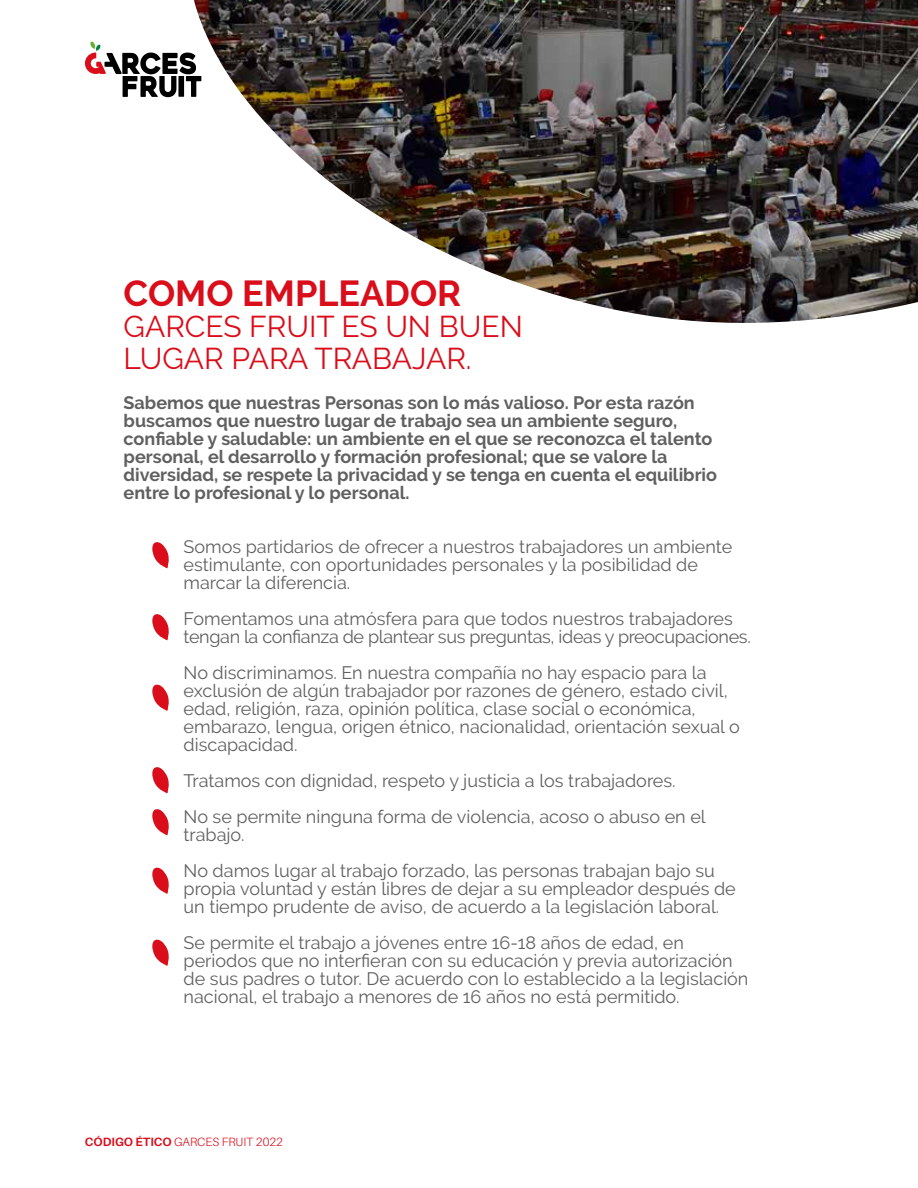
<style>
.page{position:relative;width:918px;height:1188px;background:#fff}
.page>*{position:absolute;margin:0;border:0;box-sizing:border-box;transform-origin:0 0}
.t1{font:700 36px "Raleway";color:#da0d1a}
.t2{font:30px/31.5px "Raleway";color:#da0d1a}
.t3{font:18px/18px "Raleway";color:#606060}
.t4{font:700 18px/18px "Raleway";color:#606060}
.t5{font:18px/18px "Raleway";letter-spacing:-.02em;color:#606060}
.t6{font:300 12px "Aileron";color:#da0d1a}
.s1{font-weight:700}
</style>
<div class="page">
<svg style="left:85px;top:41px;width:109px;height:56px"></svg>
<img style="left:194px;top:0;width:724px;height:323px">
<svg style="left:152px;top:542px;width:17px;height:26px"></svg>
<svg style="left:152px;top:614px;width:17px;height:26px"></svg>
<svg style="left:152px;top:684px;width:17px;height:27px"></svg>
<svg style="left:152px;top:767px;width:17px;height:26px"></svg>
<svg style="left:152px;top:809px;width:17px;height:26px"></svg>
<svg style="left:152px;top:867px;width:17px;height:27px"></svg>
<svg style="left:152px;top:939px;width:17px;height:27px"></svg>
<h1 class="t1" style="left:124px;top:273px;width:339px">COMO EMPLEADOR</h1>
<h2 class="t2" style="left:124px;top:311px;width:401px">GARCES FRUIT ES UN BUEN<br>LUGAR PARA TRABAJAR.</h2>
<p class="t4" style="left:124px;top:394px;width:595px">Sabemos que nuestras Personas son lo más valioso. Por esta razón buscamos que nuestro lugar de trabajo sea un ambiente seguro, confiable y saludable: un ambiente en el que se reconozca el talento personal, el desarrollo y formación profesional; que se valore la diversidad, se respete la privacidad y se tenga en cuenta el equilibrio entre lo profesional y lo personal.</p>
<p class="t3" style="left:184px;top:538px;width:550px">Somos partidarios de ofrecer a nuestros trabajadores un ambiente estimulante, con oportunidades personales y la posibilidad de marcar la diferencia.</p>
<p class="t5" style="left:184px;top:610px;width:569px">Fomentamos una atmósfera para que todos nuestros trabajadores tengan la confianza de plantear sus preguntas, ideas y preocupaciones.</p>
<p class="t3" style="left:184px;top:664px;width:558px">No discriminamos. En nuestra compañía no hay espacio para la exclusión de algún trabajador por razones de género, estado civil, edad, religión, raza, opinión política, clase social o económica, embarazo, lengua, origen étnico, nacionalidad, orientación sexual o discapacidad.</p>
<p class="t3" style="left:184px;top:763px;width:524px;line-height:36px">Tratamos con dignidad, respeto y justicia a los trabajadores.<br>No se permite ninguna forma de violencia, acoso o abuso en el</p>
<p class="t3" style="left:184px;top:817px;width:533px;line-height:36px">trabajo.<br>No damos lugar al trabajo forzado, las personas trabajan bajo su</p>
<p class="t3" style="left:184px;top:880px;width:554px">propia voluntad y están libres de dejar a su empleador después de un tiempo prudente de aviso, de acuerdo a la legislación laboral.</p>
<p class="t3" style="left:184px;top:934px;width:566px">Se permite el trabajo a jóvenes entre 16-18 años de edad, en periodos que no interfieran con su educación y previa autorización de sus padres o tutor. De acuerdo con lo establecido a la legislación nacional, el trabajo a menores de 16 años no está permitido.</p>
<p class="t6" style="left:85px;top:1135px;width:199px"><span class="s1">CÓDIGO ÉTICO</span> GARCES FRUIT 2022</p>
</div>
